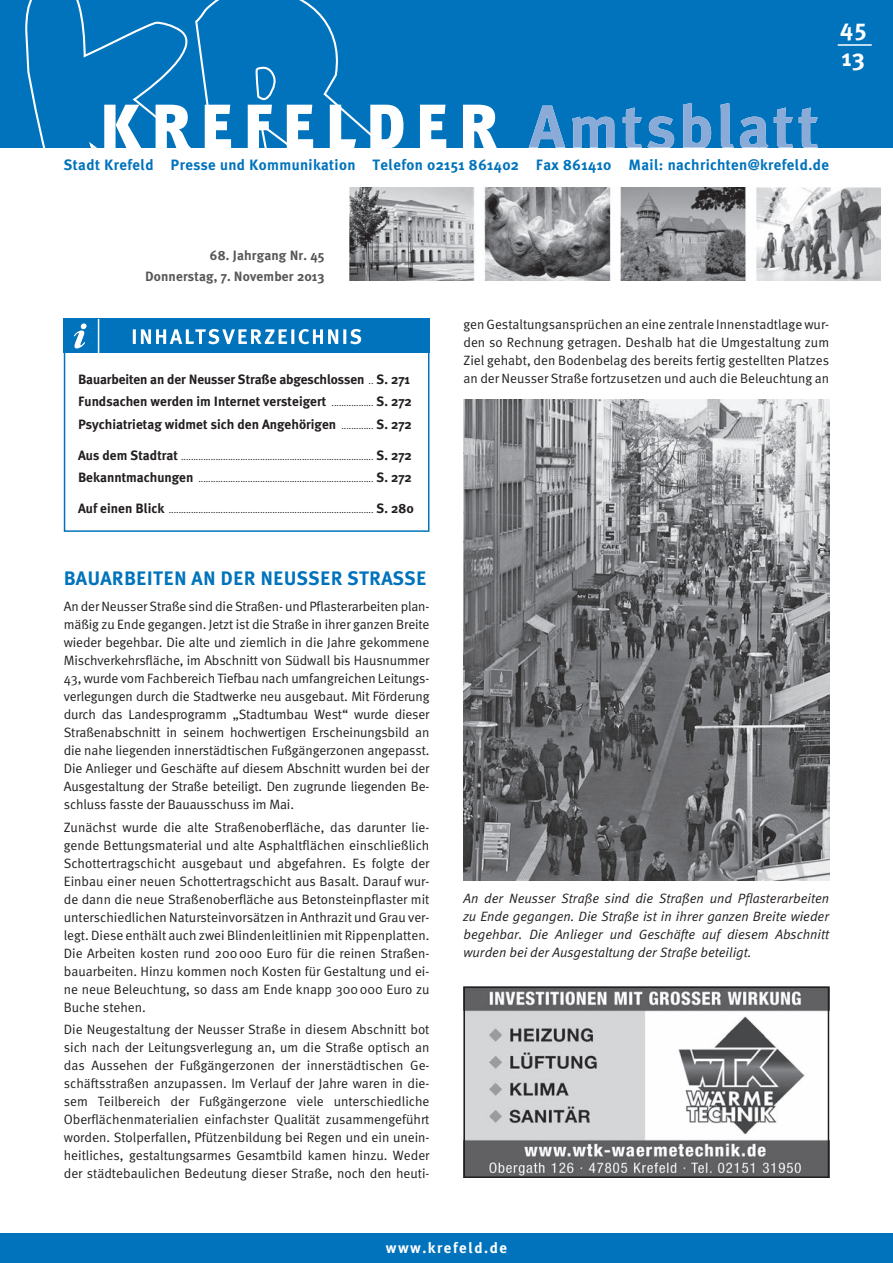
<style>
.page{position:relative;width:893px;height:1263px;background:#fff}
.page>*{position:absolute;margin:0;border:0;box-sizing:border-box;transform-origin:0 0}
.t1{font:700 24px/30px "Meta Plus";color:#fff}
.t2{font:700 19.5px "Meta Plus";letter-spacing:.01em;color:#0073bc}
.t3{font:700 15px "Meta Plus";letter-spacing:.025em;color:#0073bc}
.t4{font:700 15px "Meta Plus";letter-spacing:.1em;color:#fff}
.t5{font:13.5px/18px "Meta Normal";color:#231f20;text-align:justify}
.t6{font:italic 13.5px/18px "Meta Normal";color:#231f20;text-align:justify}
.t7{font:700 13.5px/22.2px "Meta Plus";color:#231f20}
.t8{font:700 13.5px/21px "Meta Plus";letter-spacing:.01em;color:#57585a;text-align:right}
.t9{font:9px "Meta Normal";color:#231f20}
.s1{font-family:"Meta Normal";font-weight:400;font-size:9px}
.s2{font-family:"Meta Plus";font-weight:700;font-size:13.5px}
</style>
<div class="page">
<div style="left:0;top:0;width:893px;height:147px;background:#0073bc"></div>
<svg style="left:24px;top:0;width:366px;height:148px"></svg>
<img style="left:349px;top:187px;width:531px;height:94px">
<svg style="left:104px;top:105px;width:393px;height:43px"></svg>
<svg style="left:528px;top:103px;width:290px;height:45px"></svg>
<div style="left:0;top:1233px;width:893px;height:30px;background:#0073bc"></div>
<hr style="left:838px;top:44px;width:34px;height:2px;background:#fff">
<img style="left:466px;top:989px;width:360px;height:186px">
<div style="left:463px;top:986px;width:366px;height:192px;border:2px solid #231f20"></div>
<div style="left:64px;top:319px;width:365px;height:213px;border:2px solid #0073bc"></div>
<div style="left:95px;top:319px;width:334px;height:34px;background:#0073bc"></div>
<div style="left:64px;top:319px;width:34px;height:34px;background:#0073bc"></div>
<svg style="left:74px;top:323px;width:13px;height:25px"></svg>
<svg style="left:133px;top:329px;width:228px;height:15px"></svg>
<hr style="left:98px;top:319px;width:1px;height:34px;background:#fff">
<img style="left:463px;top:400px;width:366px;height:480px">
<h1 class="t1" style="left:840px;top:14px;width:28px">45<br>13</h1>
<p class="t3" style="left:64px;top:159px;width:767px">Stadt Krefeld Presse und Kommunikation Telefon 02151 861402 Fax 861410 Mail: nachrichten@krefeld.de</p>
<p class="t8" style="left:145px;top:245px;width:181px">68. Jahrgang Nr. 45<br>Donnerstag, 7. November 2013</p>
<p class="t7" style="left:78px;top:369px;width:335px">Bauarbeiten an der Neusser Straße abgeschlossen <span class="s1">..</span> S. 271<br>Fundsachen werden im Internet versteigert <span class="s1">.................</span> S. 272<br>Psychiatrietag widmet sich den Angehörigen <span class="s1">.............</span> S. 272</p>
<p class="t9" style="left:78px;top:451px;width:335px"><span class="s2">Aus dem Stadtrat</span> .............................................................................. <span class="s2">S. 272</span></p>
<p class="t9" style="left:78px;top:474px;width:335px"><span class="s2">Bekanntmachungen</span> ....................................................................... <span class="s2">S. 272</span></p>
<p class="t9" style="left:78px;top:505px;width:337px"><span class="s2">Auf einen Blick</span> ................................................................................... <span class="s2">S. 280</span></p>
<h2 class="t2" style="left:64px;top:570px;width:364px">BAUARBEITEN AN DER NEUSSER STRASSE</h2>
<p class="t5" style="left:64px;top:597px;width:367px">An der Neusser Straße sind die Straßen- und Pflasterarbeiten plan&shy;mäßig zu Ende gegangen. Jetzt ist die Straße in ihrer ganzen Breite wieder begehbar. Die alte und ziemlich in die Jahre gekommene Mischverkehrsfläche, im Abschnitt von Südwall bis Hausnummer 43, wurde vom Fachbereich Tiefbau nach umfangreichen Leitungs&shy;verlegungen durch die Stadtwerke neu ausgebaut. Mit Förderung durch das Landesprogramm „Stadtumbau West“ wurde dieser Straßenabschnitt in seinem hochwertigen Erscheinungsbild an die nahe liegenden innerstädtischen Fußgängerzonen angepasst.<br>Die Anlieger und Geschäfte auf diesem Abschnitt wurden bei der Ausgestaltung der Straße beteiligt. Den zugrunde liegenden Be&shy;schluss fasste der Bauausschuss im Mai.</p>
<p class="t5" style="left:64px;top:818px;width:367px">Zunächst wurde die alte Straßenoberfläche, das darunter lie&shy;gende Bettungsmaterial und alte Asphaltflächen einschließlich Schottertragschicht ausgebaut und abgefahren. Es folgte der Einbau einer neuen Schottertragschicht aus Basalt. Darauf wur&shy;de dann die neue Straßenoberfläche aus Betonsteinpflaster mit unterschiedlichen Natursteinvorsätzen in Anthrazit und Grau ver&shy;legt. Diese enthält auch zwei Blindenleitlinien mit Rippenplatten.<br>Die Arbeiten kosten rund 200 000 Euro für die reinen Straßen&shy;bauarbeiten. Hinzu kommen noch Kosten für Gestaltung und ei&shy;ne neue Beleuchtung, so dass am Ende knapp 300 000 Euro zu Buche stehen.</p>
<p class="t5" style="left:64px;top:1020px;width:367px">Die Neugestaltung der Neusser Straße in diesem Abschnitt bot sich nach der Leitungsverlegung an, um die Straße optisch an das Aussehen der Fußgängerzonen der innerstädtischen Ge&shy;schäftsstraßen anzupassen. Im Verlauf der Jahre waren in die&shy;sem Teilbereich der Fußgängerzone viele unterschiedliche Oberflächenmaterialien einfachster Qualität zusammengeführt worden. Stolperfallen, Pfützenbildung bei Regen und ein unein&shy;heitliches, gestaltungsarmes Gesamtbild kamen hinzu. Weder der städtebaulichen Bedeutung dieser Straße, noch den heuti-</p>
<p class="t5" style="left:463px;top:316px;width:367px">gen Gestaltungsansprüchen an eine zentrale Innenstadtlage wur&shy;den so Rechnung getragen. Deshalb hat die Umgestaltung zum Ziel gehabt, den Bodenbelag des bereits fertig gestellten Platzes an der Neusser Straße fortzusetzen und auch die Beleuchtung an</p>
<p class="t6" style="left:463px;top:889px;width:367px">An der Neusser Straße sind die Straßen und Pflasterarbeiten zu Ende gegangen. Die Straße ist in ihrer ganzen Breite wieder begehbar. Die Anlieger und Geschäfte auf diesem Abschnitt wurden bei der Ausgestaltung der Straße beteiligt.</p>
<p class="t4" style="left:386px;top:1242px;width:123px">www.krefeld.de</p>
</div>
